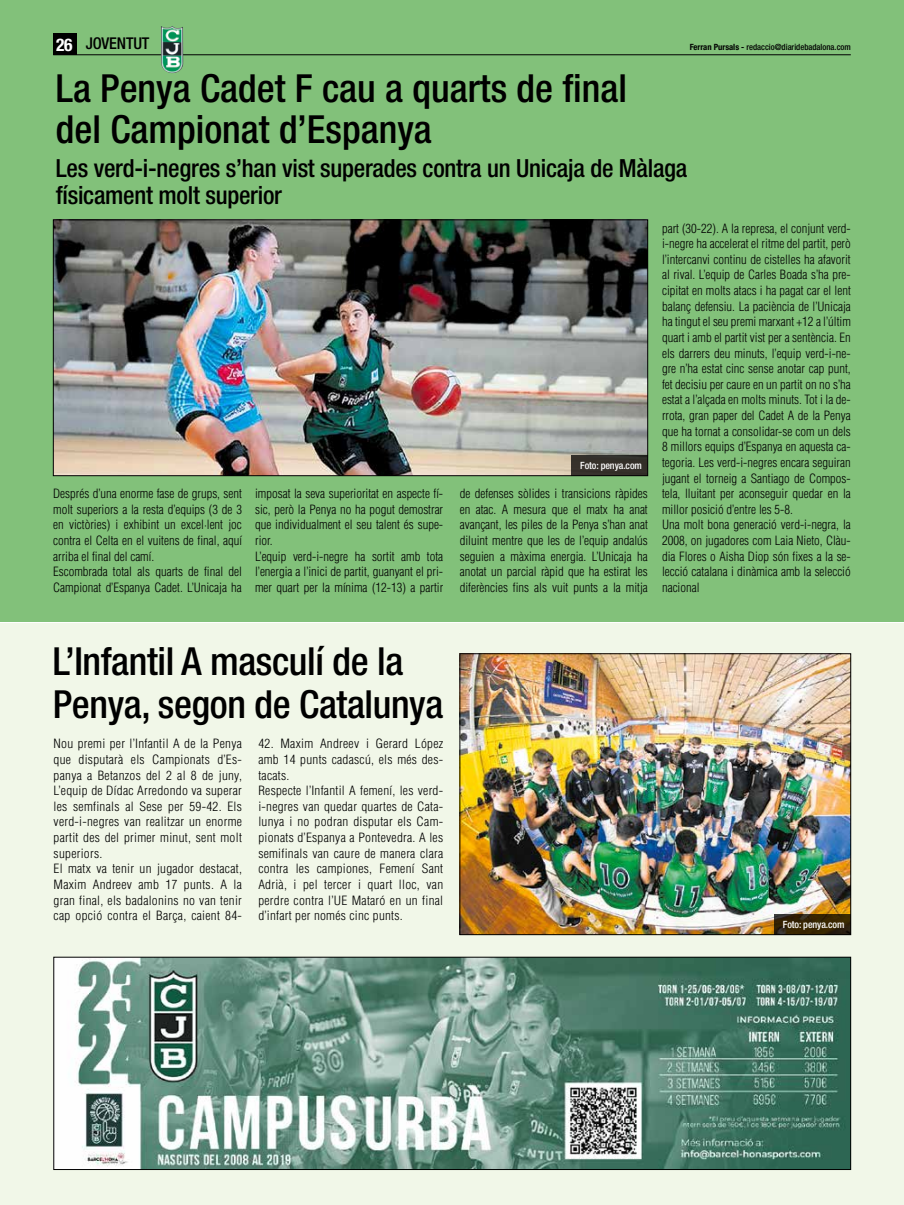
<style>
.page{position:relative;width:904px;height:1205px;background:#fff}
.page>*{position:absolute;margin:0;border:0;box-sizing:border-box;transform-origin:0 0}
.t1{font:500 condensed 38.75px/41.2px "Helvetica Neue";color:#000}
.t2{font:500 condensed 25px/27.5px "Helvetica Neue";letter-spacing:-.01em;color:#000}
.t3{font:500 condensed 16.25px "Helvetica Neue";letter-spacing:-.01em;color:#000}
.t4{font:300 condensed 12.5px/15.6px "Helvetica";color:#000}
.t5{font:300 condensed 12.5px/15.6px "Helvetica";letter-spacing:.02em;color:#000;scale:1.06 1}
.t6{font:500 condensed 10px "Helvetica Neue";letter-spacing:-.01em;color:#fff}
.t7{font:500 condensed 8.62px "Helvetica Neue";color:#000}
.s1{font-weight:700;font-size:17.5px;color:#fff}
.s2{font-weight:700}
</style>
<div class="page">
<div style="left:0;top:0;width:904px;height:621px;background:#82c17a"></div>
<div style="left:0;top:623px;width:904px;height:582px;background:#f1f7e8"></div>
<img style="left:462px;top:655px;width:386px;height:278px">
<div style="left:460px;top:653px;width:390px;height:282px;border:1px solid #000"></div>
<img style="left:55px;top:222px;width:591px;height:252px">
<div style="left:53px;top:220px;width:595px;height:256px;border:1px solid #000"></div>
<img style="left:56px;top:959px;width:792px;height:208px">
<div style="left:54px;top:957px;width:796px;height:212px;border:1px solid #000"></div>
<svg style="left:773px;top:914px;width:77px;height:21px;fill:#372502"></svg>
<div style="left:571px;top:455px;width:77px;height:21px;background:#35302a"></div>
<div style="left:53px;top:34px;width:24px;height:21px;background:#000"></div>
<hr style="left:53px;top:54px;width:797px;height:1px;background:#000">
<img style="left:161px;top:26px;width:12px;height:47px">
<h3 class="t3" style="left:56px;top:34px;width:95px"><span class="s1">26</span> JOVENTUT</h3>
<p class="t7" style="left:689px;top:41px;width:163px"><span class="s2">Ferran Pursals -</span> redaccio@diaridebadalona.com</p>
<h1 class="t1" style="left:56px;top:67px;width:572px">La Penya Cadet F cau a quarts de final del Campionat d’Espanya</h1>
<h2 class="t2" style="left:56px;top:154px;width:633px">Les verd-i-negres s’han vist superades contra un Unicaja de Màlaga físicament molt superior</h2>
<p class="t4" style="left:662px;top:220px;width:190px">part (30-22). A la represa, el conjunt verd&shy;i-negre ha accelerat el ritme del partit, però l’intercanvi continu de cistelles ha afavorit al rival. L’equip de Carles Boada s’ha pre&shy;cipitat en molts atacs i ha pagat car el lent balanç defensiu. La paciència de l’Unicaja ha tingut el seu premi marxant +12 a l’últim quart i amb el partit vist per a sentència. En els darrers deu minuts, l’equip verd-i-ne&shy;gre n’ha estat cinc sense anotar cap punt, fet decisiu per caure en un partit on no s’ha estat a l’alçada en molts minuts. Tot i la de&shy;rrota, gran paper del Cadet A de la Penya que ha tornat a consolidar-se com un dels 8 millors equips d’Espanya en aquesta ca&shy;tegoria. Les verd-i-negres encara seguiran jugant el torneig a Santiago de Compos&shy;tela, lluitant per aconseguir quedar en la millor posició d’entre les 5-8.<br>Una molt bona generació verd-i-negra, la 2008, on jugadores com Laia Nieto, Clàu&shy;dia Flores o Aisha Diop són fixes a la se&shy;lecció catalana i dinàmica amb la selecció nacional</p>
<p class="t6" style="left:580px;top:459px;width:63px">Foto: penya.com</p>
<p class="t4" style="left:53px;top:486px;width:190px">Després d’una enorme fase de grups, sent molt superiors a la resta d’equips (3 de 3 en victòries) i exhibint un excel·lent joc contra el Celta en el vuitens de final, aquí arriba el final del camí.<br>Escombrada total als quarts de final del Campionat d’Espanya Cadet. L’Unicaja ha</p>
<p class="t4" style="left:255px;top:486px;width:189px">imposat la seva superioritat en aspecte fí&shy;sic, però la Penya no ha pogut demostrar que individualment el seu talent és supe&shy;rior.<br>L’equip verd-i-negre ha sortit amb tota l’energia a l’inici de partit, guanyant el pri&shy;mer quart per la mínima (12-13) a partir</p>
<p class="t4" style="left:460px;top:486px;width:189px;text-align:justify">de defenses sòlides i transicions ràpides en atac. A mesura que el matx ha anat avançant, les piles de la Penya s’han anat diluint mentre que les de l’equip andalús seguien a màxima energia. L’Unicaja ha anotat un parcial ràpid que ha estirat les diferències fins als vuit punts a la mitja</p>
<h1 class="t1" style="left:53px;top:640px;width:392px;line-height:42.5px">L’Infantil A masculí de la<br>Penya, segon de Catalunya</h1>
<p class="t5" style="left:54px;top:736px;width:179px">Nou premi per l’Infantil A de la Penya que disputarà els Campionats d’Es&shy;panya a Betanzos del 2 al 8 de juny, L’equip de Dídac Arredondo va superar les semfinals al Sese per 59-42. Els verd-i-negres van realitzar un enorme partit des del primer minut, sent molt superiors.<br>El matx va tenir un jugador destacat, Maxim Andreev amb 17 punts. A la gran final, els badalonins no van tenir cap opció contra el Barça, caient 84-</p>
<p class="t5" style="left:258px;top:736px;width:176px">42. Maxim Andreev i Gerard López amb 14 punts cadascú, els més des&shy;tacats.<br>Respecte l’Infantil A femení, les verd&shy;i-negres van quedar quartes de Cata&shy;lunya i no podran disputar els Cam&shy;pionats d’Espanya a Pontevedra. A les semifinals van caure de manera clara contra les campiones, Femení Sant<br>Adrià, i pel tercer i quart lloc, van perdre contra l’UE Mataró en un final d’infart per només cinc punts.</p>
<p class="t6" style="left:782px;top:918px;width:63px">Foto: penya.com</p>
</div>
